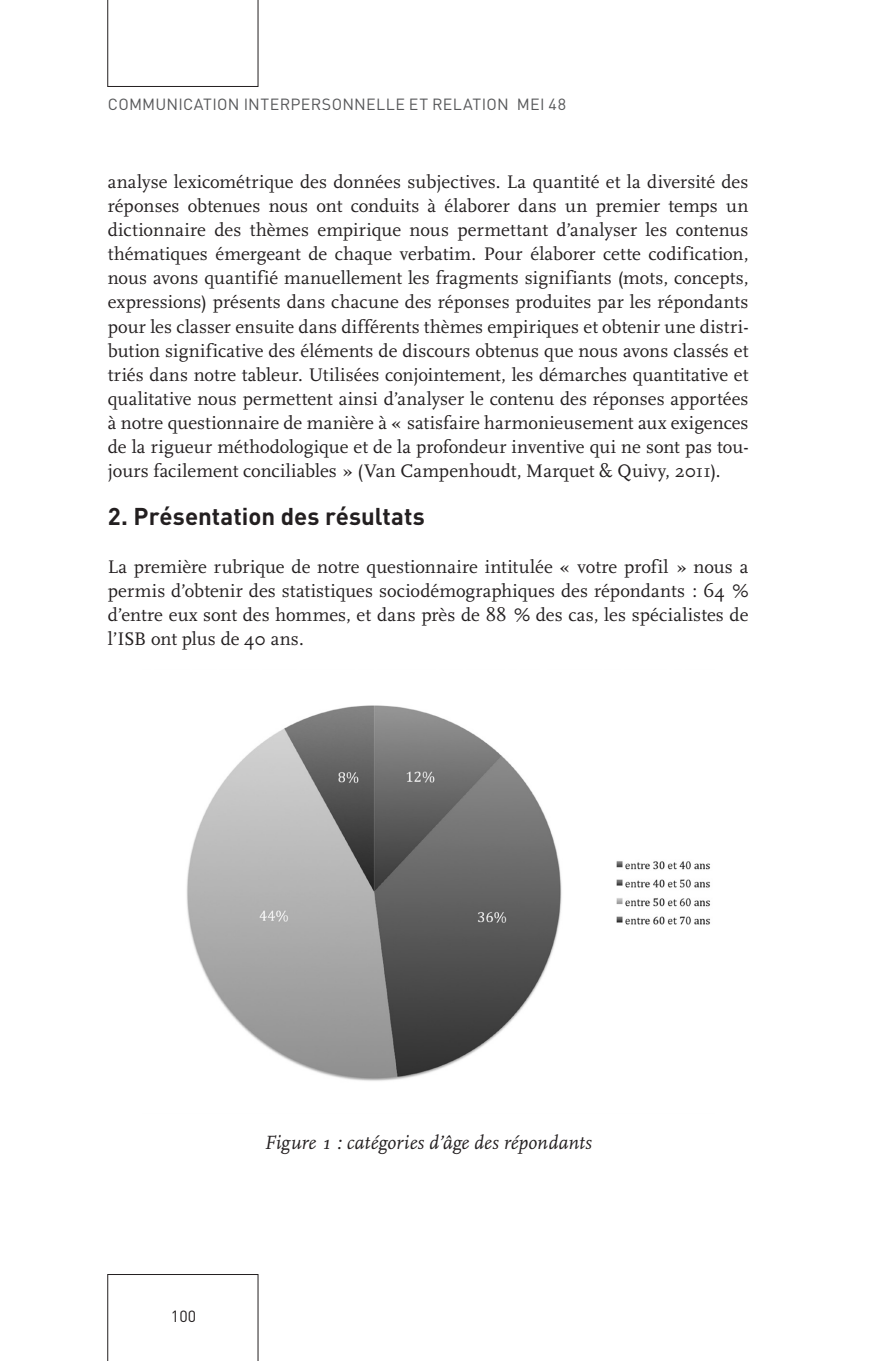
<style>
.page{position:relative;width:879px;height:1361px;background:#fff}
.page>*{position:absolute;margin:0;border:0;box-sizing:border-box;transform-origin:0 0}
._3_1_-_Titrage{font:700 24px "DIN";color:#231f20}
._3_4_-_Légendes{font:italic 20px "Scala";letter-spacing:.005em;color:#231f20}
._3_2_-_Texte_Courant{font:19px/24px "Scala";letter-spacing:.005em;color:#231f20;text-align:justify}
.t1{font:16px "DIN";letter-spacing:.02em;color:#57585a}
.t2{font:16px "DIN";color:#231f20}
</style>
<div class="page">
<svg style="left:107px;top:0;width:151px;height:87px"></svg>
<svg style="left:107px;top:1274px;width:151px;height:87px"></svg>
<img style="left:186px;top:705px;width:524px;height:376px">
<p class="t1" style="left:108px;top:94px;width:460px">COMMUNICATION INTERPERSONNELLE ET RELATION MEI 48</p>
<p class="_3_2_-_Texte_Courant" style="left:108px;top:171px;width:642px">analyse lexicométrique des données subjectives. La quantité et la diversité des réponses obtenues nous ont conduits à élaborer dans un premier temps un dictionnaire des thèmes empirique nous permettant d’analyser les contenus thématiques émergeant de chaque verbatim. Pour élaborer cette codification, nous avons quantifié manuellement les fragments signifiants (mots, concepts, expressions) présents dans chacune des réponses produites par les répondants pour les classer ensuite dans différents thèmes empiriques et obtenir une distri&shy;bution significative des éléments de discours obtenus que nous avons classés et triés dans notre tableur. Utilisées conjointement, les démarches quantitative et qualitative nous permettent ainsi d’analyser le contenu des réponses apportées à notre questionnaire de manière à « satisfaire harmonieusement aux exigences de la rigueur méthodologique et de la profondeur inventive qui ne sont pas tou&shy;jours facilement conciliables » (Van Campenhoudt, Marquet &amp; Quivy, 2011).</p>
<p class="_3_1_-_Titrage" style="left:108px;top:500px;width:319px">2. Présentation des résultats</p>
<p class="_3_2_-_Texte_Courant" style="left:108px;top:555px;width:642px">La première rubrique de notre questionnaire intitulée « votre profil » nous a permis d’obtenir des statistiques sociodémographiques des répondants : 64 % d’entre eux sont des hommes, et dans près de 88 % des cas, les spécialistes de l’ISB ont plus de 40 ans.</p>
<p class="t2" style="left:171px;top:1305px;width:27px">100</p>
<p class="_3_4_-_Légendes" style="left:264px;top:1132px;width:329px">Figure 1 : catégories d’âge des répondants</p>
</div>
